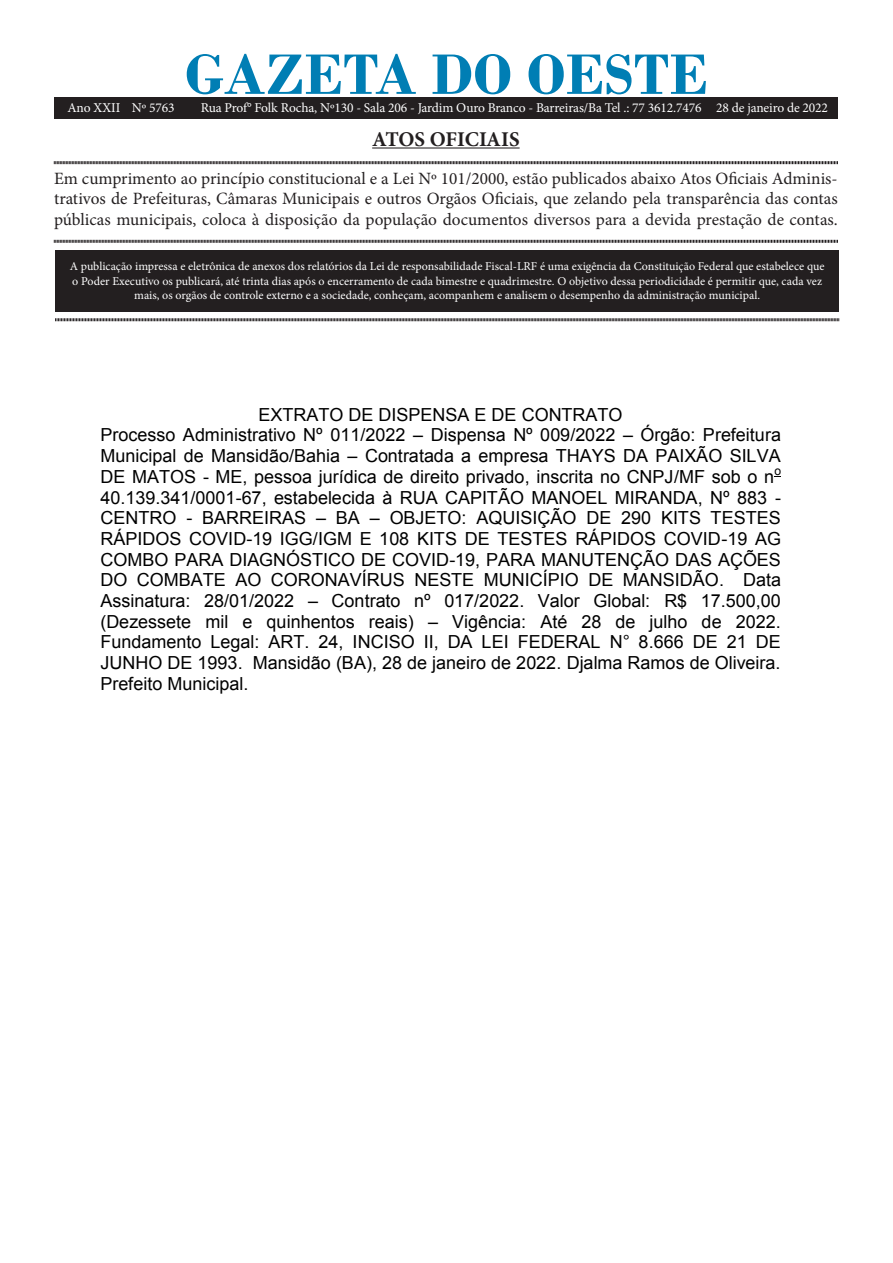
<style>
.page{position:relative;width:893px;height:1263px;background:#fff}
.page>*{position:absolute;margin:0;border:0;box-sizing:border-box;transform-origin:0 0}
.t1{font:700 60px "Bodoni";color:#007eb4}
.t2{font:700 21px "Minion Pro";letter-spacing:-.005em;color:#231f20}
.t3{font:18px/20.7px "Arial";color:#000;text-align:center}
.t4{font:17.25px/20.7px "Minion Pro";color:#231f20;text-align:justify}
.t5{font:13.5px "Minion Pro";letter-spacing:-.01em;color:#fff}
.t6{font:12px/14.4px "Minion Pro";color:#fff;text-align:center}
.t7{font:12px "Arial";color:#000}
.s1{font-style:inherit}
</style>
<div class="page">
<div style="left:55px;top:250px;width:784px;height:61px;background:#231f20"></div>
<hr style="left:372px;top:147px;width:148px;height:2px;background:#231f20">
<svg style="left:54px;top:161px;width:784px;height:4px;background:#908e8e"></svg>
<svg style="left:54px;top:239px;width:784px;height:4px;background:#908e8e"></svg>
<svg style="left:55px;top:318px;width:784px;height:4px;background:#908e8e"></svg>
<div style="left:54px;top:98px;width:784px;height:20px;background:#231f20"></div>
<p class="t1" style="left:185px;top:39px;width:525px">GAZETA DO OESTE</p>
<p class="t2" style="left:372px;top:124px;width:149px">ATOS OFICIAIS</p>
<p class="t4" style="left:54px;top:168px;width:785px">Em cumprimento ao princípio constitucional e a Lei Nº 101/2000, estão publicados abaixo Atos Oficiais Adminis&shy;trativos de Prefeituras, Câmaras Municipais e outros Orgãos Oficiais, que zelando pela transparência das contas públicas municipais, coloca à disposição da população documentos diversos para a devida prestação de contas.</p>
<p class="t6" style="left:70px;top:259px;width:756px">A publicação impressa e eletrônica de anexos dos relatórios da Lei de responsabilidade Fiscal-LRF é uma exigência da Constituição Federal que estabelece que o Poder Executivo os publicará, até trinta dias após o encerramento de cada bimestre e quadrimestre. O objetivo dessa periodicidade é permitir que, cada vez mais, os orgãos de controle externo e a sociedade, conheçam, acompanhem e analisem o desempenho da administração municipal.</p>
<p class="t5" style="left:67px;top:98px;width:109px">Ano XXII Nº 5763</p>
<p class="t5" style="left:201px;top:98px;width:629px">Rua Prof° Folk Rocha, Nº130 - Sala 206 - Jardim Ouro Branco - Barreiras/Ba Tel .: 77 3612.7476 28 de janeiro de 2022</p>
<p class="t3" style="left:100px;top:404px;width:682px">EXTRATO DE DISPENSA E DE CONTRATO<br>Processo Administrativo Nº 011/2022 <span class="s1">–</span> Dispensa Nº 009/2022 <span class="s1">–</span> Órgão: Prefeitura Municipal de Mansidão/Bahia <span class="s1">–</span> Contratada a empresa THAYS DA PAIXÃO SILVA DE MATOS - ME, pessoa jurídica de direito privado, inscrita no CNPJ/MF sob o n</p>
<p class="t7" style="left:774px;top:462px;width:8px">o</p>
<p class="t3" style="left:100px;top:487px;width:682px;text-align:justify">40.139.341/0001-67, estabelecida à RUA CAPITÃO MANOEL MIRANDA, Nº 883 - CENTRO - BARREIRAS <span class="s1">–</span> BA <span class="s1">–</span> OBJETO: AQUISIÇÃO DE 290 KITS TESTES RÁPIDOS COVID-19 IGG/IGM E 108 KITS DE TESTES RÁPIDOS COVID-19 AG COMBO PARA DIAGNÓSTICO DE COVID-19, PARA MANUTENÇÃO DAS AÇÕES DO COMBATE AO CORONAVÍRUS NESTE MUNICÍPIO DE MANSIDÃO. Data Assinatura: 28/01/2022 <span class="s1">–</span> Contrato nº 017/2022. Valor Global: R$ 17.500,00 (Dezessete mil e quinhentos reais) <span class="s1">–</span> Vigência: Até 28 de julho de 2022.<br>Fundamento Legal: ART. 24, INCISO II, DA LEI FEDERAL N° 8.666 DE 21 DE JUNHO DE 1993. Mansidão (BA), 28 de janeiro de 2022. Djalma Ramos de Oliveira.<br>Prefeito Municipal.</p>
</div>
